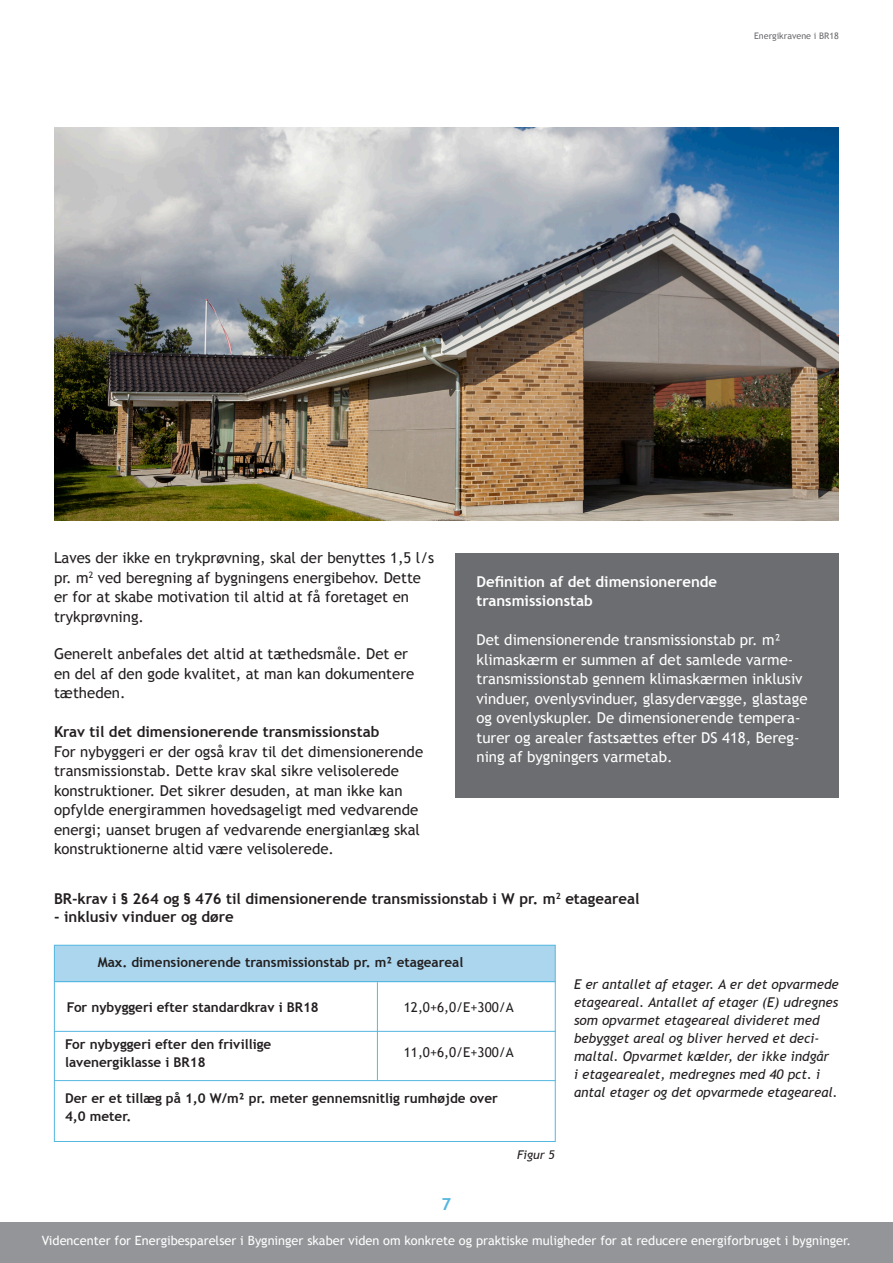
<style>
.page{position:relative;width:893px;height:1263px;background:#fff}
.page>*{position:absolute;margin:0;border:0;box-sizing:border-box;transform-origin:0 0}
.t1{font:700 16.5px "Trebuchet MS";color:#54b7df}
.t2{font:15px/19.5px "Trebuchet MS";color:#231f20}
.t3{font:15px/19.5px "Trebuchet MS";color:#fff}
.t4{font:700 15px "Trebuchet MS";color:#231f20}
.t5{font:700 15px/19.5px "Trebuchet MS";color:#fff}
.t6{font:italic 13.5px/18px "Trebuchet MS";color:#231f20}
.t7{font:700 13.5px/18px "Trebuchet MS";color:#231f20}
.t8{font:13.5px "Trebuchet MS";color:#231f20}
.t9{font:12.75px "Trebuchet MS";color:#fff}
.t10{font:italic 12px "Trebuchet MS";color:#231f20}
.t11{font:9px "Trebuchet MS";color:#6c6d70}
</style>
<div class="page">
<div style="left:0;top:1222px;width:893px;height:41px;background:#939598"></div>
<img style="left:54px;top:128px;width:785px;height:392px">
<div style="left:455px;top:554px;width:384px;height:244px;background:#6c6d70"></div>
<div style="left:54px;top:945px;width:501px;height:36px;background:#abd6ed"></div>
<div style="left:54px;top:945px;width:502px;height:197px;border:1px solid #54b7df"></div>
<hr style="left:377px;top:982px;width:1px;height:98px;background:#54b7df">
<hr style="left:54px;top:981px;width:502px;height:1px;background:#54b7df">
<hr style="left:54px;top:1031px;width:502px;height:1px;background:#54b7df">
<hr style="left:54px;top:1080px;width:502px;height:1px;background:#54b7df">
<p class="t11" style="left:754px;top:30px;width:86px">Energikravene i BR18</p>
<p class="t2" style="left:54px;top:548px;width:382px">Laves der ikke en trykprøvning, skal der benyttes 1,5 l/s pr. m<sup>2</sup> ved beregning af bygningens energibehov. Dette er for at skabe motivation til altid at få foretaget en trykprøvning.</p>
<p class="t2" style="left:54px;top:644px;width:362px">Generelt anbefales det altid at tæthedsmåle. Det er en del af den gode kvalitet, at man kan dokumentere tætheden.</p>
<p class="t4" style="left:54px;top:723px;width:327px">Krav til det dimensionerende transmissionstab</p>
<p class="t2" style="left:54px;top:742px;width:371px">For nybyggeri er der også krav til det dimensionerende transmissionstab. Dette krav skal sikre velisolerede konstruktioner. Det sikrer desuden, at man ikke kan opfylde energirammen hovedsageligt med vedvarende energi; uanset brugen af vedvarende energianlæg skal konstruktionerne altid være velisolerede.</p>
<p class="t5" style="left:476px;top:571px;width:242px">Definition af det dimensionerende transmissionstab</p>
<p class="t3" style="left:476px;top:630px;width:332px">Det dimensionerende transmissionstab pr. m² klimaskærm er summen af det samlede varme&shy;transmissionstab gennem klimaskærmen inklusiv vinduer, ovenlysvinduer, glasydervægge, glastage og ovenlyskupler. De dimensionerende tempera&shy;turer og arealer fastsættes efter DS 418, Bereg&shy;ning af bygningers varmetab.</p>
<p class="t4" style="left:54px;top:890px;width:587px">BR-krav i § 264 og § 476 til dimensionerende transmissionstab i W pr. m<sup>2</sup> etageareal</p>
<p class="t4" style="left:54px;top:908px;width:181px">- inklusiv vinduer og døre</p>
<p class="t7" style="left:98px;top:953px;width:367px">Max. dimensionerende transmissionstab pr. m² etageareal</p>
<p class="t7" style="left:67px;top:998px;width:254px">For nybyggeri efter standardkrav i BR18</p>
<p class="t7" style="left:65px;top:1035px;width:208px">For nybyggeri efter den frivillige lavenergiklasse i BR18</p>
<p class="t7" style="left:65px;top:1089px;width:434px">Der er et tillæg på 1,0 W/m² pr. meter gennemsnitlig rumhøjde over<br>4,0 meter.</p>
<p class="t8" style="left:404px;top:999px;width:111px">12,0+6,0/E+300/A</p>
<p class="t8" style="left:404px;top:1044px;width:111px">11,0+6,0/E+300/A</p>
<p class="t10" style="left:517px;top:1148px;width:39px">Figur 5</p>
<p class="t6" style="left:574px;top:976px;width:266px">E er antallet af etager. A er det opvarmede etageareal. Antallet af etager (E) udregnes som opvarmet etageareal divideret med bebygget areal og bliver herved et deci&shy;maltal. Opvarmet kælder, der ikke indgår<br>i etagearealet, medregnes med 40 pct. i antal etager og det opvarmede etageareal.</p>
<p class="t1" style="left:442px;top:1194px;width:11px">7</p>
<p class="t9" style="left:42px;top:1233px;width:811px">Videncenter for Energibesparelser i Bygninger skaber viden om konkrete og praktiske muligheder for at reducere energiforbruget i bygninger.</p>
</div>
